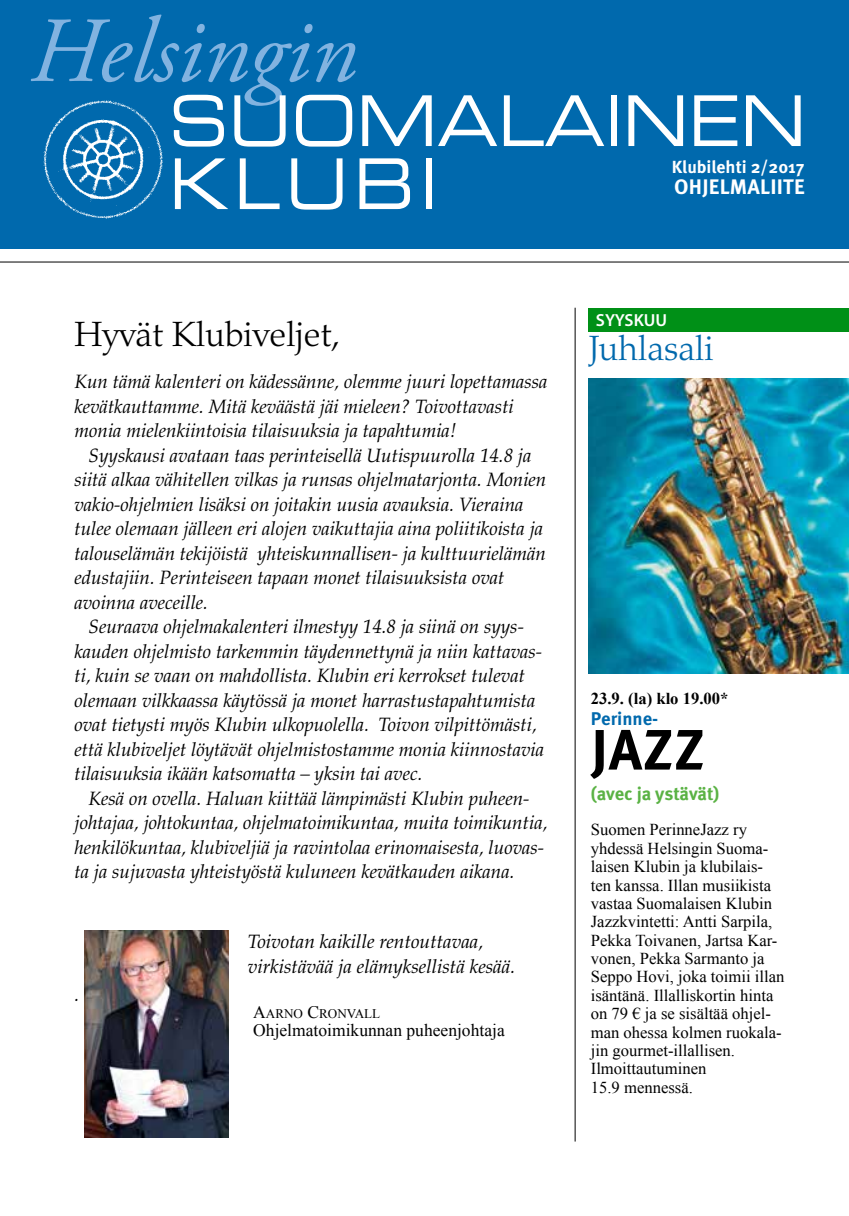
<style>
.page{position:relative;width:849px;height:1216px;background:#fff}
.page>*{position:absolute;margin:0;border:0;box-sizing:border-box;transform-origin:0 0}
.t1{font:italic 92.75px "Adobe Garamond Pro";color:#82b3e0}
.t2{font:70px/63px "Eurostile LT Std Ex 2";color:#fff;scale:.86 1}
.t3{font:700 56.88px "Meta OT";color:#000}
.t4{font:300 35px "Palatino LT Std";color:#000}
.t5{font:300 35px "Palatino LT Std";color:#0069ad}
.t6{font:700 21px "Meta OT";letter-spacing:.01em;color:#fff}
.t7{font:italic 19.25px/24.5px "Palatino LT Std";color:#000}
.t8{font:700 18.38px "Meta OT";letter-spacing:-.005em;color:#5ab244}
.t9{font:700 18.38px "Meta OT";color:#0069ad}
.t10{font:17.5px "Times New Roman";color:#000}
.t11{font:700 17.5px "Meta OT";color:#fff}
.t12{font:600 17.5px "Myriad Pro";color:#fff}
.t13{font:16.62px/18.4px "Times New Roman";color:#000}
.t14{font:700 16.62px "Times New Roman";color:#000}
.t15{font:13.12px "Times New Roman";color:#000}
.s1{font-size:17.5px}
</style>
<div class="page">
<div style="left:588px;top:308px;width:260px;height:23px;background:#009017"></div>
<div style="left:0;top:0;width:848px;height:248px;background:#0069ad"></div>
<img style="left:43px;top:100px;width:120px;height:119px">
<hr style="left:0;top:262px;width:848px;height:1px;background:#000">
<hr style="left:574px;top:308px;width:1px;height:833px;background:#000">
<img style="left:588px;top:378px;width:260px;height:295px">
<img style="left:84px;top:930px;width:144px;height:207px">
<h1 class="t1" style="left:29px;top:-4px;width:329px">Helsingin</h1>
<h2 class="t2" style="left:169px;top:88px;width:741px">SUOMALAINEN<br>KLUBI</h2>
<p class="t11" style="left:671px;top:156px;width:134px">Klubilehti 2/2017</p>
<p class="t6" style="left:674px;top:173px;width:132px">OHJELMALIITE</p>
<h3 class="t4" style="left:74px;top:314px;width:267px">Hyvät Klubiveljet,</h3>
<p class="t7" style="left:74px;top:369px;width:474px">Kun tämä kalenteri on kädessänne, olemme juuri lopettamassa kevätkauttamme. Mitä keväästä jäi mieleen? Toivottavasti monia mielenkiintoisia tilaisuuksia ja tapahtumia!</p>
<p class="t7" style="left:74px;top:443px;width:473px;text-indent:14px">Syyskausi avataan taas perinteisellä Uutispuurolla 14.8 ja siitä alkaa vähitellen vilkas ja runsas ohjelmatarjonta. Monien vakio-ohjelmien lisäksi on joitakin uusia avauksia. Vieraina tulee olemaan jälleen eri alojen vaikuttajia aina poliitikoista ja talouselämän tekijöistä yhteiskunnallisen- ja kulttuurielämän edustajiin. Perinteiseen tapaan monet tilaisuuksista ovat avoinna aveceille.</p>
<p class="t7" style="left:74px;top:614px;width:471px;text-indent:14px">Seuraava ohjelmakalenteri ilmestyy 14.8 ja siinä on syys&shy;kauden ohjelmisto tarkemmin täydennettynä ja niin kattavas&shy;ti, kuin se vaan on mahdollista. Klubin eri kerrokset tulevat olemaan vilkkaassa käytössä ja monet harrastustapahtumista ovat tietysti myös Klubin ulkopuolella. Toivon vilpittömästi, että klubiveljet löytävät ohjelmistostamme monia kiinnostavia tilaisuuksia ikään katsomatta – yksin tai avec.</p>
<p class="t7" style="left:74px;top:786px;width:474px;text-indent:14px">Kesä on ovella. Haluan kiittää lämpimästi Klubin puheen&shy;johtajaa, johtokuntaa, ohjelmatoimikuntaa, muita toimikuntia, henkilökuntaa, klubiveljiä ja ravintolaa erinomaisesta, luovas&shy;ta ja sujuvasta yhteistyöstä kuluneen kevätkauden aikana.</p>
<p class="t7" style="left:74px;top:982px;width:6px">.</p>
<p class="t7" style="left:247px;top:929px;width:269px">Toivotan kaikille rentouttavaa, virkistävää ja elämyksellistä kesää.</p>
<p class="t15" style="left:253px;top:1004px;width:128px"><span class="s1">A</span>ARNO <span class="s1">C</span>RONVALL</p>
<p class="t10" style="left:253px;top:1018px;width:253px">Ohjelmatoimikunnan puheenjohtaja</p>
<p class="t12" style="left:595px;top:309px;width:73px">SYYSKUU</p>
<h3 class="t5" style="left:588px;top:328px;width:126px">Juhlasali</h3>
<p class="t14" style="left:590px;top:687px;width:139px">23.9. (la) klo 19.00*</p>
<p class="t9" style="left:590px;top:706px;width:69px">Perinne-</p>
<h3 class="t3" style="left:591px;top:713px;width:115px">JAZZ</h3>
<p class="t8" style="left:590px;top:782px;width:130px">(avec ja ystävät)</p>
<p class="t13" style="left:590px;top:820px;width:195px">Suomen PerinneJazz ry yhdessä Helsingin Suoma&shy;laisen Klubin ja klubilais&shy;ten kanssa. Illan musiikista vastaa Suomalaisen Klubin<br>Jazzkvintetti: Antti Sarpila,<br>Pekka Toivanen, Jartsa Kar&shy;vonen, Pekka Sarmanto ja<br>Seppo Hovi, joka toimii illan isäntänä. Illalliskortin hinta on 79 € ja se sisältää ohjel&shy;man ohessa kolmen ruokala&shy;jin gourmet-illallisen.<br>Ilmoittautuminen<br>15.9 mennessä.</p>
</div>
